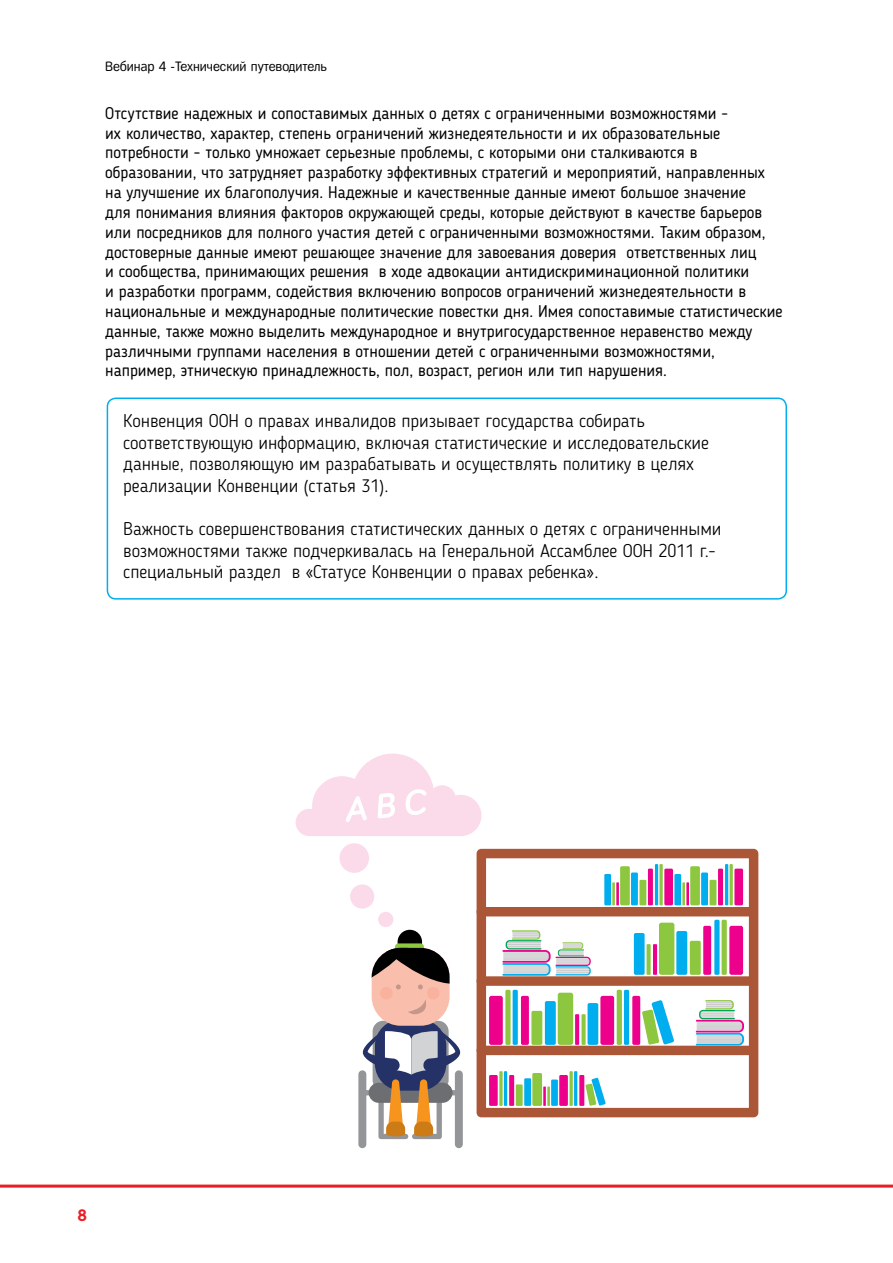
<style>
.page{position:relative;width:893px;height:1263px;background:#fff}
.page>*{position:absolute;margin:0;border:0;box-sizing:border-box;transform-origin:0 0}
.t1{font:300 18px/21.6px "Blogger Sans";color:#000}
.t2{font:16.5px/19.8px "Blogger Sans";color:#000}
.t3{font:700 16.5px "Blogger Sans";color:#ed1d24}
.t4{font:13.5px "Fregat";color:#000}
</style>
<div class="page">
<hr style="left:0;top:1184px;width:893px;height:3px;background:#ed1d24">
<div style="left:107px;top:397px;width:680px;height:203px;border:2px solid #00aeef;border-radius:9px"></div>
<svg style="left:477px;top:849px;width:281px;height:268px"></svg>
<div style="left:477px;top:907px;width:278px;height:9px;background:#ab5636;border-radius:5px"></div>
<div style="left:477px;top:976px;width:278px;height:10px;background:#ab5636;border-radius:5px"></div>
<div style="left:477px;top:1046px;width:278px;height:9px;background:#ab5636;border-radius:5px"></div>
<svg style="left:696px;top:1000px;width:48px;height:45px"></svg>
<svg style="left:502px;top:930px;width:89px;height:46px"></svg>
<div style="left:729px;top:926px;width:14px;height:49px;background:#ec008c;border-radius:2px"></div>
<div style="left:722px;top:920px;width:5px;height:55px;background:#8dc63f"></div>
<div style="left:714px;top:920px;width:6px;height:55px;background:#00aeef"></div>
<div style="left:703px;top:926px;width:8px;height:49px;background:#ec008c;border-radius:2px"></div>
<div style="left:690px;top:941px;width:11px;height:34px;background:#8dc63f;border-radius:2px"></div>
<div style="left:676px;top:931px;width:11px;height:44px;background:#00aeef;border-radius:2px"></div>
<div style="left:659px;top:923px;width:15px;height:52px;background:#8dc63f;border-radius:2px"></div>
<hr style="left:653px;top:944px;width:4px;height:31px;background:#ec008c">
<div style="left:646px;top:944px;width:5px;height:31px;background:#8dc63f"></div>
<div style="left:634px;top:933px;width:11px;height:42px;background:#00aeef;border-radius:2px"></div>
<div style="left:734px;top:869px;width:9px;height:36px;background:#ec008c;border-radius:2px"></div>
<svg style="left:729px;top:864px;width:4px;height:41px"></svg>
<hr style="left:725px;top:864px;width:3px;height:41px;background:#00aeef">
<div style="left:718px;top:869px;width:5px;height:36px;background:#ec008c"></div>
<div style="left:710px;top:880px;width:6px;height:25px;background:#8dc63f"></div>
<div style="left:701px;top:872px;width:7px;height:33px;background:#00aeef"></div>
<div style="left:690px;top:866px;width:10px;height:39px;background:#8dc63f;border-radius:2px"></div>
<hr style="left:686px;top:882px;width:3px;height:23px;background:#ec008c">
<hr style="left:682px;top:882px;width:3px;height:23px;background:#8dc63f">
<div style="left:674px;top:874px;width:7px;height:31px;background:#00aeef"></div>
<div style="left:664px;top:869px;width:9px;height:36px;background:#ec008c;border-radius:2px"></div>
<svg style="left:659px;top:864px;width:4px;height:41px"></svg>
<hr style="left:655px;top:864px;width:3px;height:41px;background:#00aeef">
<div style="left:648px;top:869px;width:5px;height:36px;background:#ec008c"></div>
<div style="left:639px;top:880px;width:7px;height:25px;background:#8dc63f"></div>
<div style="left:631px;top:872px;width:7px;height:33px;background:#00aeef"></div>
<div style="left:620px;top:866px;width:10px;height:39px;background:#8dc63f;border-radius:2px"></div>
<hr style="left:616px;top:882px;width:3px;height:23px;background:#ec008c">
<hr style="left:612px;top:882px;width:3px;height:23px;background:#8dc63f">
<div style="left:604px;top:874px;width:7px;height:31px;background:#00aeef"></div>
<div style="left:489px;top:996px;width:14px;height:49px;background:#ec008c;border-radius:2px"></div>
<div style="left:505px;top:990px;width:6px;height:55px;background:#8dc63f"></div>
<div style="left:513px;top:990px;width:5px;height:55px;background:#00aeef"></div>
<div style="left:521px;top:996px;width:8px;height:49px;background:#ec008c;border-radius:2px"></div>
<div style="left:531px;top:1011px;width:11px;height:34px;background:#8dc63f;border-radius:2px"></div>
<div style="left:545px;top:1001px;width:11px;height:44px;background:#00aeef;border-radius:2px"></div>
<div style="left:558px;top:993px;width:15px;height:52px;background:#8dc63f;border-radius:2px"></div>
<svg style="left:575px;top:1014px;width:4px;height:31px"></svg>
<div style="left:581px;top:1014px;width:5px;height:31px;background:#8dc63f"></div>
<div style="left:588px;top:1003px;width:10px;height:42px;background:#00aeef;border-radius:2px"></div>
<div style="left:600px;top:996px;width:14px;height:49px;background:#ec008c;border-radius:2px"></div>
<div style="left:617px;top:990px;width:5px;height:55px;background:#8dc63f"></div>
<div style="left:624px;top:990px;width:5px;height:55px;background:#00aeef"></div>
<div style="left:632px;top:996px;width:8px;height:49px;background:#ec008c;border-radius:2px"></div>
<svg style="left:642px;top:1000px;width:32px;height:45px"></svg>
<div style="left:489px;top:1075px;width:9px;height:31px;background:#ec008c"></div>
<svg style="left:499px;top:1071px;width:4px;height:35px"></svg>
<hr style="left:504px;top:1071px;width:3px;height:35px;background:#00aeef">
<div style="left:509px;top:1075px;width:5px;height:31px;background:#ec008c"></div>
<div style="left:516px;top:1084px;width:7px;height:22px;background:#8dc63f"></div>
<div style="left:524px;top:1078px;width:7px;height:28px;background:#00aeef"></div>
<div style="left:532px;top:1073px;width:10px;height:33px;background:#8dc63f;border-radius:2px"></div>
<hr style="left:543px;top:1086px;width:3px;height:20px;background:#ec008c">
<hr style="left:547px;top:1086px;width:3px;height:20px;background:#8dc63f">
<div style="left:551px;top:1079px;width:7px;height:27px;background:#00aeef"></div>
<div style="left:559px;top:1075px;width:9px;height:31px;background:#ec008c"></div>
<svg style="left:569px;top:1071px;width:4px;height:35px"></svg>
<hr style="left:574px;top:1071px;width:3px;height:35px;background:#00aeef">
<div style="left:579px;top:1075px;width:5px;height:31px;background:#ec008c"></div>
<svg style="left:585px;top:1077px;width:21px;height:29px"></svg>
<div style="left:358px;top:1070px;width:8px;height:78px;background:#939598;border-radius:4px"></div>
<div style="left:398px;top:930px;width:24px;height:24px;background:#000;border-radius:50%"></div>
<svg style="left:395px;top:943px;width:29px;height:7px"></svg>
<div style="left:373px;top:1021px;width:76px;height:70px;background:#939598;border-radius:11px"></div>
<div style="left:375px;top:1019px;width:71px;height:72px;background:#253267;border-radius:27px"></div>
<div style="left:372px;top:948px;width:78px;height:78px;background:#fabeac;border-radius:29px"></div>
<div style="left:455px;top:1070px;width:8px;height:78px;background:#939598;border-radius:4px"></div>
<svg style="left:363px;top:1030px;width:97px;height:109px"></svg>
<svg style="left:408px;top:1000px;width:18px;height:14px"></svg>
<div style="left:427px;top:987px;width:12px;height:12px;background:#f9b29d;border-radius:50%"></div>
<svg style="left:372px;top:948px;width:78px;height:42px"></svg>
<div style="left:380px;top:987px;width:13px;height:12px;background:#f9b29d;border-radius:50%"></div>
<div style="left:378px;top:912px;width:15px;height:15px;background:#fbdbe9;border-radius:50%"></div>
<div style="left:350px;top:884px;width:24px;height:24px;background:#fbdbe9;border-radius:50%"></div>
<div style="left:339px;top:843px;width:30px;height:30px;background:#fbdbe9;border-radius:50%"></div>
<svg style="left:296px;top:753px;width:185px;height:83px"></svg>
<p class="t4" style="left:105px;top:59px;width:223px">Вебинар 4 -Технический путеводитель</p>
<p class="t2" style="left:105px;top:103px;width:679px">Отсутствие надежных и сопоставимых данных о детях с ограниченными возможностями -<br>их количество, характер, степень ограничений жизнедеятельности и их образовательные потребности - только умножает серьезные проблемы, с которыми они сталкиваются в образовании, что затрудняет разработку эффективных стратегий и мероприятий, направленных на улучшение их благополучия. Надежные и качественные данные имеют большое значение<br>для понимания влияния факторов окружающей среды, которые действуют в качестве барьеров или посредников для полного участия детей с ограниченными возможностями. Таким образом, достоверные данные имеют решающее значение для завоевания доверия ответственных лиц<br>и сообщества, принимающих решения в ходе адвокации антидискриминационной политики<br>и разработки программ, содействия включению вопросов ограничений жизнедеятельности в национальные и международные политические повестки дня. Имея сопоставимые статистические данные, также можно выделить международное и внутригосударственное неравенство между различными группами населения в отношении детей с ограниченными возможностями, например, этническую принадлежность, пол, возраст, регион или тип нарушения.</p>
<p class="t1" style="left:123px;top:410px;width:587px">Конвенция ООН о правах инвалидов призывает государства собирать соответствующую информацию, включая статистические и исследовательские данные, позволяющую им разрабатывать и осуществлять политику в целях реализации Конвенции (статья 31).</p>
<p class="t1" style="left:123px;top:518px;width:600px">Важность совершенствования статистических данных о детях с ограниченными возможностями также подчеркивалась на Генеральной Ассамблее ООН 2011 г.- специальный раздел в «Статусе Конвенции о правах ребенка».</p>
<p class="t3" style="left:78px;top:1205px;width:10px">8</p>
</div>
